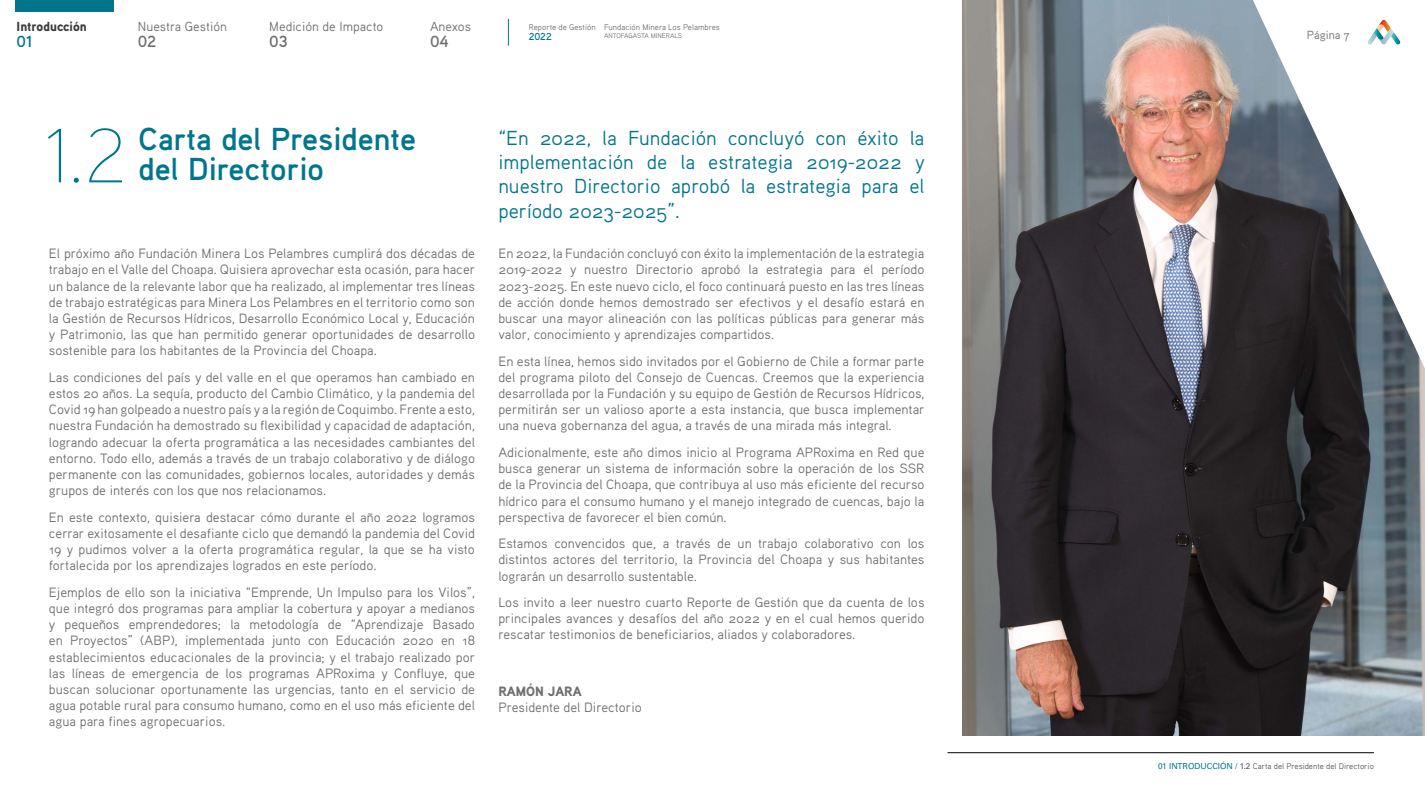
<style>
.page{position:relative;width:1425px;height:808px;background:#fff}
.page>*{position:absolute;margin:0;border:0;box-sizing:border-box;transform-origin:0 0}
.t1{font:100 76.65px "Aaux Pro";color:#00768e}
.t2{font:31.72px "Aaux Pro Bold OSF";color:#00768e}
.t3{font:20.25px/24.3px "Aaux Pro Regular OSF";color:#00768e;text-align:justify}
.t4{font:700 16.12px "Aaux Pro";color:#706f6f}
.t5{font:700 16.12px "Aaux Pro";color:#00768e}
.t6{font:13.5px/16.2px "Aaux Pro Regular OSF";color:#706f6f;text-align:justify}
.t7{font:900 13.5px "Aaux Pro";color:#706f6f}
.t8{font:13.12px "Aaux Pro Regular OSF";color:#706f6f}
.t9{font:900 13.12px "Aaux Pro";color:#3c3c3b}
.t10{font:11.7px "Aaux Pro Regular OSF";color:#706f6f}
.t11{font:700 10.12px "Aaux Pro";color:#00768e}
.t12{font:8.25px "Aaux Pro Regular OSF";color:#575756}
.t13{font:8.25px "Aaux Pro Regular OSF";color:#706f6f}
.t14{font:6.75px "Aaux Pro Regular OSF";color:#706f6f}
.s1{font-family:"Univers LT Std";color:#00768e}
.s2{font-family:"Univers LT Std"}
</style>
<div class="page">
<svg style="left:508px;top:19px;width:1px;height:27px"></svg>
<div style="left:15px;top:0;width:98px;height:12px;background:#00768e"></div>
<hr style="left:947px;top:752px;width:426px;height:1px;background:#000">
<img style="left:962px;top:0;width:462px;height:736px">
<svg style="left:1225px;top:0;width:199px;height:463px"></svg>
<svg style="left:1367px;top:20px;width:33px;height:24px"></svg>
<p class="t9" style="left:17px;top:18px;width:72px">Introducción</p>
<p class="t8" style="left:138px;top:18px;width:91px">Nuestra Gestión</p>
<p class="t8" style="left:269px;top:18px;width:116px">Medición de Impacto</p>
<p class="t8" style="left:430px;top:18px;width:42px">Anexos</p>
<p class="t5" style="left:17px;top:31px;width:18px">01</p>
<p class="t4" style="left:138px;top:31px;width:20px">02</p>
<p class="t4" style="left:269px;top:31px;width:20px">03</p>
<p class="t4" style="left:430px;top:31px;width:20px">04</p>
<p class="t13" style="left:529px;top:22px;width:68px">Reporte de Gestión</p>
<p class="t11" style="left:529px;top:30px;width:24px">2022</p>
<p class="t13" style="left:604px;top:22px;width:117px">Fundación Minera Los Pelambres</p>
<p class="t14" style="left:604px;top:32px;width:80px">ANTOFAGASTA MINERALS</p>
<p class="t10" style="left:1306px;top:27px;width:44px">Página 7</p>
<h1 class="t1" style="left:44px;top:107px;width:84px">1.2</h1>
<h2 class="t2" style="left:139px;top:118px;width:279px">Carta del Presidente</h2>
<h2 class="t2" style="left:139px;top:148px;width:187px">del Directorio</h2>
<h3 class="t3" style="left:498px;top:125px;width:428px">“En 2022, la Fundación concluyó con éxito la implementación de la estrategia 2019-2022 y nuestro Directorio aprobó la estrategia para el período 2023-2025”.</h3>
<p class="t6" style="left:49px;top:245px;width:428px">El próximo año Fundación Minera Los Pelambres cumplirá dos décadas de trabajo en el Valle del Choapa. Quisiera aprovechar esta ocasión, para hacer un balance de la relevante labor que ha realizado, al implementar tres líneas de trabajo estratégicas para Minera Los Pelambres en el territorio como son la Gestión de Recursos Hídricos, Desarrollo Económico Local y, Educación y Patrimonio, las que han permitido generar oportunidades de desarrollo sostenible para los habitantes de la Provincia del Choapa.</p>
<p class="t6" style="left:49px;top:369px;width:427px">Las condiciones del país y del valle en el que operamos han cambiado en estos 20 años. La sequía, producto del Cambio Climático, y la pandemia del Covid 19 han golpeado a nuestro país y a la región de Coquimbo. Frente a esto, nuestra Fundación ha demostrado su flexibilidad y capacidad de adaptación, logrando adecuar la oferta programática a las necesidades cambiantes del entorno. Todo ello, además a través de un trabajo colaborativo y de diálogo permanente con las comunidades, gobiernos locales, autoridades y demás grupos de interés con los que nos relacionamos.</p>
<p class="t6" style="left:49px;top:508px;width:427px">En este contexto, quisiera destacar cómo durante el año 2022 logramos cerrar exitosamente el desafiante ciclo que demandó la pandemia del Covid 19 y pudimos volver a la oferta programática regular, la que se ha visto fortalecida por los aprendizajes logrados en este período.</p>
<p class="t6" style="left:49px;top:583px;width:428px">Ejemplos de ello son la iniciativa “Emprende, Un Impulso para los Vilos”, que integró dos programas para ampliar la cobertura y apoyar a medianos y pequeños emprendedores; la metodología de “Aprendizaje Basado en Proyectos” (ABP), implementada junto con Educación 2020 en 18 establecimientos educacionales de la provincia; y el trabajo realizado por las líneas de emergencia de los programas APRoxima y Confluye, que buscan solucionar oportunamente las urgencias, tanto en el servicio de agua potable rural para consumo humano, como en el uso más eficiente del agua para fines agropecuarios.</p>
<p class="t6" style="left:498px;top:245px;width:427px">En 2022, la Fundación concluyó con éxito la implementación de la estrategia 2019-2022 y nuestro Directorio aprobó la estrategia para el período 2023-2025. En este nuevo ciclo, el foco continuará puesto en las tres líneas de acción donde hemos demostrado ser efectivos y el desafío estará en buscar una mayor alineación con las políticas públicas para generar más valor, conocimiento y aprendizajes compartidos.</p>
<p class="t6" style="left:498px;top:352px;width:428px">En esta línea, hemos sido invitados por el Gobierno de Chile a formar parte del programa piloto del Consejo de Cuencas. Creemos que la experiencia desarrollada por la Fundación y su equipo de Gestión de Recursos Hídricos, permitirán ser un valioso aporte a esta instancia, que busca implementar una nueva gobernanza del agua, a través de una mirada más integral.</p>
<p class="t6" style="left:498px;top:444px;width:427px">Adicionalmente, este año dimos inicio al Programa APRoxima en Red que busca generar un sistema de información sobre la operación de los SSR de la Provincia del Choapa, que contribuya al uso más eficiente del recurso hídrico para el consumo humano y el manejo integrado de cuencas, bajo la perspectiva de favorecer el bien común.</p>
<p class="t6" style="left:498px;top:535px;width:427px">Estamos convencidos que, a través de un trabajo colaborativo con los distintos actores del territorio, la Provincia del Choapa y sus habitantes lograrán un desarrollo sustentable.</p>
<p class="t6" style="left:498px;top:594px;width:427px">Los invito a leer nuestro cuarto Reporte de Gestión que da cuenta de los principales avances y desafíos del año 2022 y en el cual hemos querido rescatar testimonios de beneficiarios, aliados y colaboradores.</p>
<p class="t7" style="left:498px;top:682px;width:85px">RAMÓN JARA</p>
<p class="t6" style="left:498px;top:698px;width:145px">Presidente del Directorio</p>
<p class="t12" style="left:1158px;top:761px;width:217px"><span class="s1">01 INTRODUCCIÓN /</span> <span class="s2">1.2</span> Carta del Presidente del Directorio</p>
</div>
